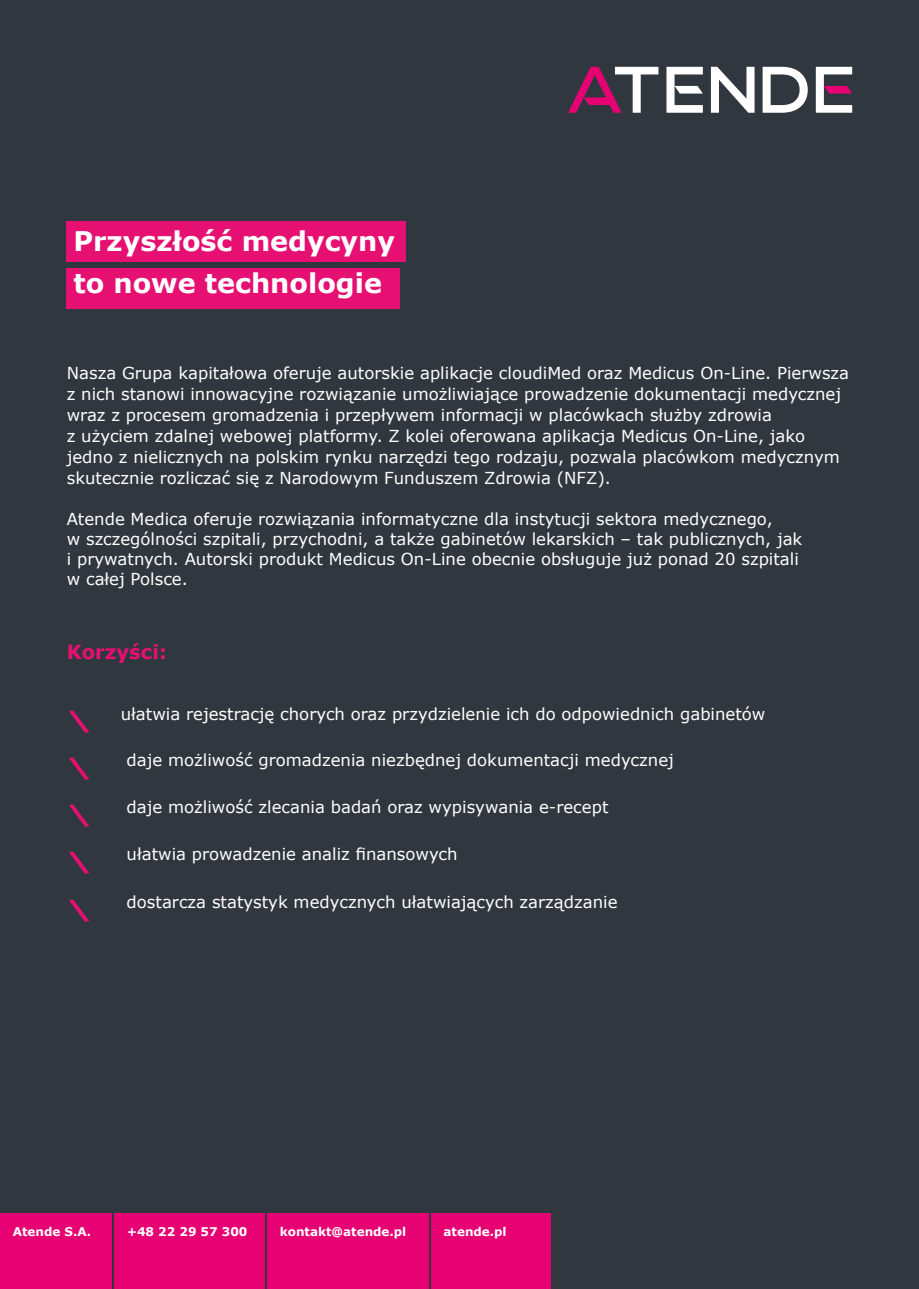
<style>
.page{position:relative;width:919px;height:1289px;background:#fff}
.page>*{position:absolute;margin:0;border:0;box-sizing:border-box;transform-origin:0 0}
.t1{font:700 27px/42.2px "Verdana";color:#fff}
.t2{font:700 19.5px "Verdana";color:#e61072}
.t3{font:16.5px/21px "Verdana";color:#fff}
.t4{font:700 12px "Verdana";color:#fff}
</style>
<div class="page">
<div style="left:0;top:0;width:918px;height:1288px;background:#31373f"></div>
<svg style="left:710px;top:67px;width:44px;height:46px"></svg>
<svg style="left:762px;top:67px;width:46px;height:46px"></svg>
<svg style="left:815px;top:67px;width:37px;height:46px"></svg>
<svg style="left:568px;top:67px;width:90px;height:46px"></svg>
<svg style="left:666px;top:67px;width:36px;height:46px"></svg>
<div style="left:114px;top:1213px;width:151px;height:75px;background:#e60272"></div>
<div style="left:267px;top:1213px;width:161px;height:75px;background:#e60272"></div>
<div style="left:0;top:1213px;width:112px;height:75px;background:#e60272"></div>
<div style="left:431px;top:1213px;width:119px;height:75px;background:#e60272"></div>
<div style="left:67px;top:268px;width:333px;height:40px;background:#e61072"></div>
<div style="left:67px;top:221px;width:339px;height:40px;background:#e61072"></div>
<h1 class="t1" style="left:73px;top:220px;width:323px">Przyszłość medycyny to nowe technologie</h1>
<p class="t3" style="left:67px;top:363px;width:783px">Nasza Grupa kapitałowa oferuje autorskie aplikacje cloudiMed oraz Medicus On-Line. Pierwsza z nich stanowi innowacyjne rozwiązanie umożliwiające prowadzenie dokumentacji medycznej wraz z procesem gromadzenia i przepływem informacji w placówkach służby zdrowia<br>z użyciem zdalnej webowej platformy. Z kolei oferowana aplikacja Medicus On-Line, jako jedno z nielicznych na polskim rynku narzędzi tego rodzaju, pozwala placówkom medycznym skutecznie rozliczać się z Narodowym Funduszem Zdrowia (NFZ).</p>
<p class="t3" style="left:67px;top:509px;width:737px;line-height:19.8px">Atende Medica oferuje rozwiązania informatyczne dla instytucji sektora medycznego,<br>w szczególności szpitali, przychodni, a także gabinetów lekarskich – tak publicznych, jak i prywatnych. Autorski produkt Medicus On-Line obecnie obsługuje już ponad 20 szpitali w całej Polsce.</p>
<p class="t2" style="left:67px;top:638px;width:101px">Korzyści:</p>
<p class="t3" style="left:121px;top:703px;width:646px">ułatwia rejestrację chorych oraz przydzielenie ich do odpowiednich gabinetów</p>
<p class="t3" style="left:127px;top:749px;width:548px">daje możliwość gromadzenia niezbędnej dokumentacji medycznej</p>
<p class="t3" style="left:127px;top:796px;width:483px">daje możliwość zlecania badań oraz wypisywania e-recept</p>
<p class="t3" style="left:127px;top:843px;width:332px">ułatwia prowadzenie analiz finansowych</p>
<p class="t3" style="left:127px;top:891px;width:492px">dostarcza statystyk medycznych ułatwiających zarządzanie</p>
<p class="t4" style="left:13px;top:1222px;width:80px">Atende S.A.</p>
<p class="t4" style="left:127px;top:1222px;width:122px">+48 22 29 57 300</p>
<p class="t4" style="left:280px;top:1222px;width:128px">kontakt@atende.pl</p>
<p class="t4" style="left:443px;top:1222px;width:65px">atende.pl</p>
</div>
